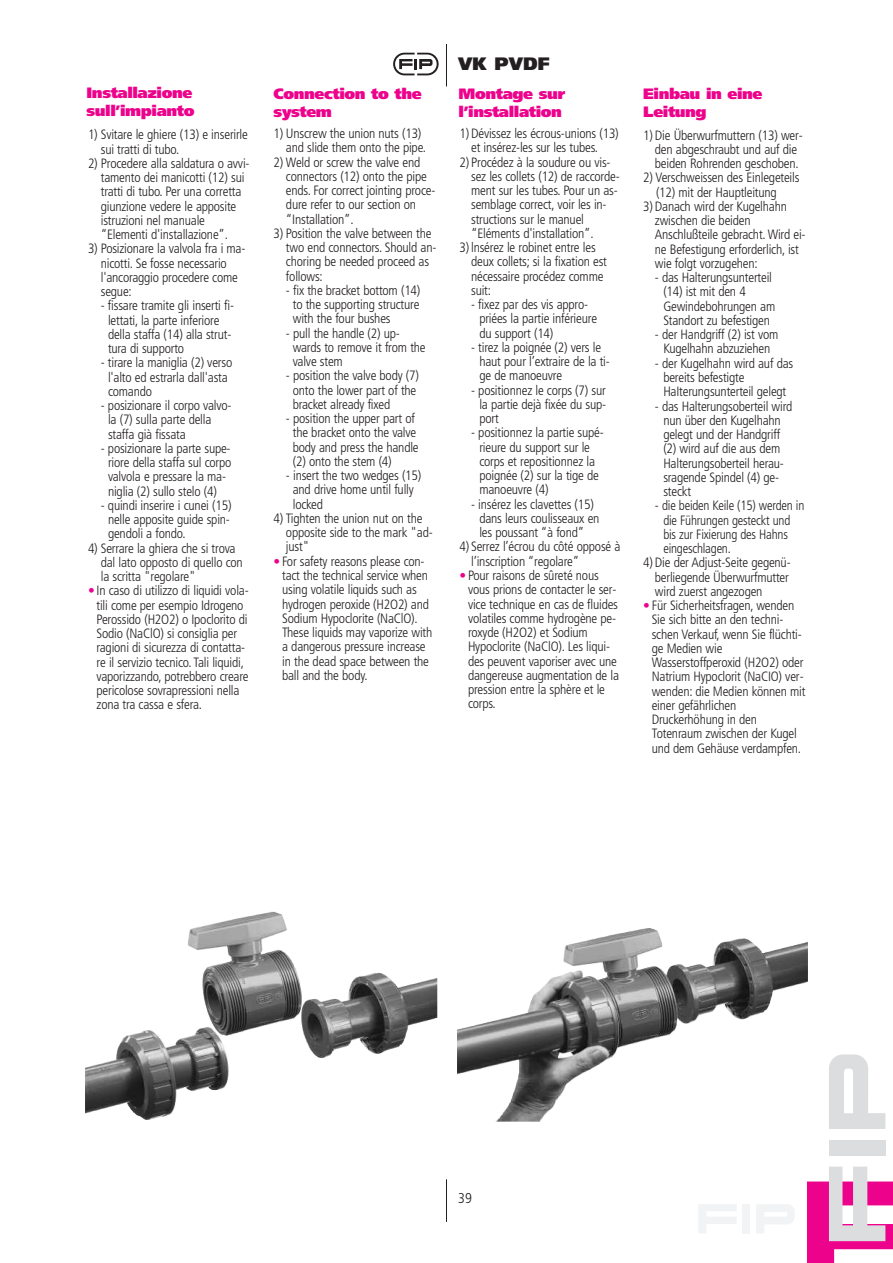
<style>
.page{position:relative;width:893px;height:1263px;background:#fff}
.page>*{position:absolute;margin:0;border:0;box-sizing:border-box;transform-origin:0 0}
.t1{font:900 18px "Frutiger LT Std";color:#231f20}
.t2{font:900 15px/18px "Frutiger LT Std";letter-spacing:-.025em;color:#ed028c;scale:1.05 1}
.t3{font:300 condensed 14.25px "Frutiger LT Std";color:#231f20}
.t4{font:300 condensed 13.5px/14.2px "Frutiger LT Std";letter-spacing:-.015em;color:#231f20}
.s1{color:#ed028c}
</style>
<div class="page">
<hr style="left:446px;top:44px;width:1px;height:42px;background:#231f20">
<hr style="left:446px;top:1179px;width:1px;height:43px;background:#231f20">
<svg style="left:699px;top:1204px;width:37px;height:29px"></svg>
<div style="left:742px;top:1204px;width:8px;height:29px;background:#f2f3f4"></div>
<svg style="left:756px;top:1204px;width:38px;height:29px"></svg>
<div style="left:829px;top:1140px;width:56px;height:15px;background:#dcdddf"></div>
<svg style="left:808px;top:1166px;width:85px;height:97px"></svg>
<svg style="left:829px;top:1054px;width:56px;height:75px"></svg>
<svg style="left:393px;top:53px;width:46px;height:22px"></svg>
<img style="left:168px;top:911px;width:269px;height:147px">
<img style="left:495px;top:928px;width:313px;height:194px">
<h1 class="t1" style="left:458px;top:56px;width:93px">VK PVDF</h1>
<p class="t2" style="left:87px;top:85px;width:104px">Installazione sull’impianto</p>
<p class="t2" style="left:274px;top:86px;width:142px">Connection to the system</p>
<p class="t2" style="left:458px;top:86px;width:103px">Montage sur l’installation</p>
<p class="t2" style="left:643px;top:86px;width:115px">Einbau in eine<br>Leitung</p>
<p class="t4" style="left:101px;top:129px;width:149px;text-indent:-13px">1) Svitare le ghiere (13) e inserirle sui tratti di tubo.</p>
<p class="t4" style="left:101px;top:157px;width:150px;text-indent:-13px">2) Procedere alla saldatura o avvi&shy;tamento dei manicotti (12) sui tratti di tubo. Per una corretta giunzione vedere le apposite istruzioni nel manuale “Elementi d'installazione”.</p>
<p class="t4" style="left:101px;top:243px;width:146px;text-indent:-13px">3) Posizionare la valvola fra i ma&shy;nicotti. Se fosse necessario l'ancoraggio procedere come segue:</p>
<p class="t4" style="left:108px;top:300px;width:127px;text-indent:-7px">- fissare tramite gli inserti fi&shy;lettati, la parte inferiore della staffa (14) alla strut&shy;tura di supporto</p>
<p class="t4" style="left:108px;top:357px;width:126px;text-indent:-7px">- tirare la maniglia (2) verso l'alto ed estrarla dall'asta comando</p>
<p class="t4" style="left:108px;top:399px;width:125px;text-indent:-7px">- posizionare il corpo valvo&shy;la (7) sulla parte della staffa già fissata</p>
<p class="t4" style="left:101px;top:442px;width:132px;text-align:center">- posizionare la parte supe&shy;riore della staffa sul corpo valvola e pressare la ma&shy;niglia (2) sullo stelo (4)</p>
<p class="t4" style="left:108px;top:499px;width:125px;text-align:justify;text-indent:-7px">- quindi inserire i cunei (15) nelle apposite guide spin&shy;gendoli a fondo.</p>
<p class="t4" style="left:101px;top:542px;width:144px;text-indent:-13px">4) Serrare la ghiera che si trova dal lato opposto di quello con la scritta "regolare"</p>
<p class="t4" style="left:97px;top:585px;width:154px;text-indent:-9px"><span class="s1">•</span> In caso di utilizzo di liquidi vola&shy;tili come per esempio Idrogeno<br>Perossido (H2O2) o Ipoclorito di<br>Sodio (NaClO) si consiglia per ragioni di sicurezza di contatta&shy;re il servizio tecnico. Tali liquidi, vaporizzando, potrebbero creare pericolose sovrapressioni nella zona tra cassa e sfera.</p>
<p class="t4" style="left:286px;top:127px;width:141px;text-indent:-12px">1) Unscrew the union nuts (13) and slide them onto the pipe.</p>
<p class="t4" style="left:286px;top:156px;width:151px;text-indent:-12px">2) Weld or screw the valve end connectors (12) onto the pipe ends. For correct jointing proce&shy;dure refer to our section on “Installation”.</p>
<p class="t4" style="left:286px;top:227px;width:152px;text-indent:-12px">3) Position the valve between the two end connectors. Should an&shy;choring be needed proceed as follows:</p>
<p class="t4" style="left:293px;top:284px;width:129px;text-align:justify;text-indent:-7px">- fix the bracket bottom (14) to the supporting structure with the four bushes</p>
<p class="t4" style="left:293px;top:327px;width:134px;text-indent:-7px">- pull the handle (2) up&shy;wards to remove it from the valve stem</p>
<p class="t4" style="left:293px;top:370px;width:128px;text-indent:-7px">- position the valve body (7) onto the lower part of the bracket already fixed</p>
<p class="t4" style="left:293px;top:412px;width:127px;text-indent:-7px">- position the upper part of the bracket onto the valve body and press the handle (2) onto the stem (4)</p>
<p class="t4" style="left:293px;top:469px;width:130px;text-indent:-7px">- insert the two wedges (15) and drive home until fully locked</p>
<p class="t4" style="left:286px;top:512px;width:148px;text-indent:-12px">4) Tighten the union nut on the opposite side to the mark "ad&shy;just"</p>
<p class="t4" style="left:282px;top:555px;width:152px;text-indent:-9px"><span class="s1">•</span> For safety reasons please con&shy;tact the technical service when using volatile liquids such as hydrogen peroxide (H2O2) and<br>Sodium Hypoclorite (NaClO).<br>These liquids may vaporize with a dangerous pressure increase in the dead space between the ball and the body.</p>
<p class="t4" style="left:471px;top:127px;width:149px;text-indent:-12px">1) Dévissez les écrous-unions (13) et insérez-les sur les tubes.</p>
<p class="t4" style="left:471px;top:156px;width:150px;text-indent:-12px">2) Procédez à la soudure ou vis&shy;sez les collets (12) de raccorde&shy;ment sur les tubes. Pour un as&shy;semblage correct, voir les in&shy;structions sur le manuel “Eléments d'installation”.</p>
<p class="t4" style="left:471px;top:241px;width:137px;text-indent:-12px">3) lnsérez le robinet entre les deux collets; si la fixation est nécessaire procédez comme suit:</p>
<p class="t4" style="left:479px;top:298px;width:119px;text-indent:-8px">- fixez par des vis appro&shy;priées la partie inférieure du support (14)</p>
<p class="t4" style="left:479px;top:341px;width:132px;text-indent:-8px">- tirez la poignée (2) vers le haut pour l’extraire de la ti&shy;ge de manoeuvre</p>
<p class="t4" style="left:479px;top:384px;width:128px;text-align:justify;text-indent:-8px">- positionnez le corps (7) sur la partie dejà fixée du sup&shy;port</p>
<p class="t4" style="left:479px;top:427px;width:126px;text-indent:-8px">- positionnez la partie supé&shy;rieure du support sur le corps et repositionnez la poignée (2) sur la tige de manoeuvre (4)</p>
<p class="t4" style="left:479px;top:498px;width:122px;text-indent:-8px">- insérez les clavettes (15) dans leurs coulisseaux en les poussant “à fond”</p>
<p class="t4" style="left:471px;top:541px;width:151px;text-indent:-12px">4) Serrez l’écrou du côté opposé à l’inscription “regolare”</p>
<p class="t4" style="left:468px;top:569px;width:153px;text-indent:-9px"><span class="s1">•</span> Pour raisons de sûreté nous vous prions de contacter le ser&shy;vice technique en cas de fluides volatiles comme hydrogène pe&shy;roxyde (H2O2) et Sodium<br>Hypoclorite (NaClO). Les liqui&shy;des peuvent vaporiser avec une dangereuse augmentation de la pression entre la sphère et le corps.</p>
<p class="t4" style="left:643px;top:129px;width:161px;text-align:center">1) Die Überwurfmuttern (13) wer&shy;den abgeschraubt und auf die beiden Rohrenden geschoben.</p>
<p class="t4" style="left:656px;top:172px;width:145px;text-indent:-13px">2) Verschweissen des Einlegeteils (12) mit der Hauptleitung</p>
<p class="t4" style="left:655px;top:200px;width:152px;text-indent:-12px">3) Danach wird der Kugelhahn zwischen die beiden<br>Anschlußteile gebracht. Wird ei&shy;ne Befestigung erforderlich, ist wie folgt vorzugehen:</p>
<p class="t4" style="left:663px;top:271px;width:113px;text-indent:-8px">- das Halterungsunterteil (14) ist mit den 4<br>Gewindebohrungen am<br>Standort zu befestigen</p>
<p class="t4" style="left:655px;top:328px;width:125px;text-align:center">- der Handgriff (2) ist vom<br>Kugelhahn abzuziehen</p>
<p class="t4" style="left:663px;top:357px;width:131px;text-indent:-8px">- der Kugelhahn wird auf das bereits befestigte<br>HaIterungsunterteil gelegt</p>
<p class="t4" style="left:663px;top:400px;width:131px;text-indent:-8px">- das Halterungsoberteil wird nun über den Kugelhahn gelegt und der Handgriff (2) wird auf die aus dem<br>Halterungsoberteil herau&shy;sragende Spindel (4) ge&shy;steckt</p>
<p class="t4" style="left:663px;top:499px;width:143px;text-indent:-8px">- die beiden Keile (15) werden in die Führungen gesteckt und bis zur Fixierung des Hahns eingeschlagen.</p>
<p class="t4" style="left:655px;top:556px;width:137px;text-indent:-12px">4) Die der Adjust-Seite gegenü&shy;berliegende Überwurfmutter wird zuerst angezogen</p>
<p class="t4" style="left:652px;top:599px;width:155px;text-indent:-9px"><span class="s1">•</span> Für Sicherheitsfragen, wenden<br>Sie sich bitte an den techni&shy;schen Verkauf, wenn Sie flüchti&shy;ge Medien wie<br>Wasserstoffperoxid (H2O2) oder<br>Natrium Hypoclorit (NaCIO) ver&shy;wenden: die Medien können mit einer gefährlichen<br>Druckerhöhung in den<br>Totenraum zwischen der Kugel und dem Gehäuse verdampfen.</p>
<p class="t3" style="left:458px;top:1192px;width:15px">39</p>
</div>
